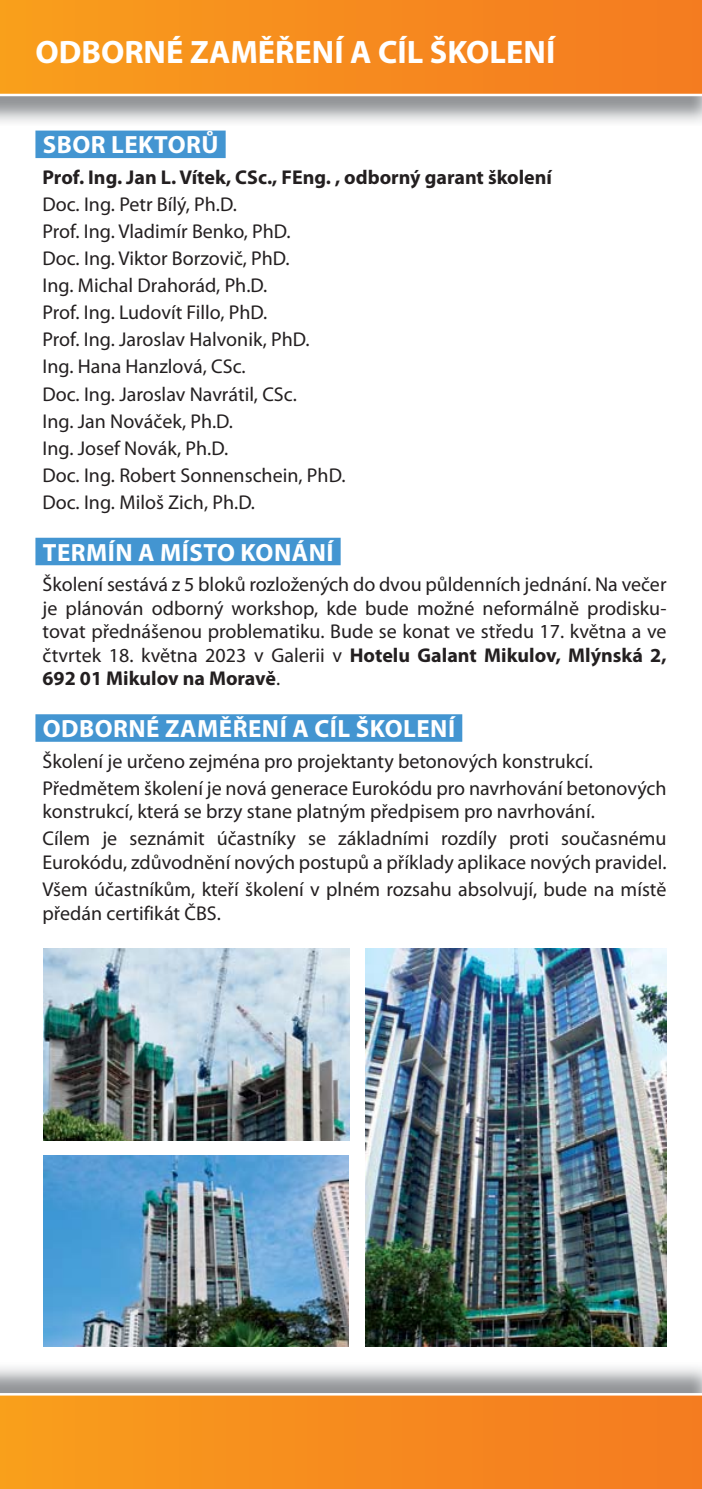
<style>
.page{position:relative;width:702px;height:1489px;background:#fff}
.page>*{position:absolute;margin:0;border:0;box-sizing:border-box;transform-origin:0 0}
.t1{font:700 32.5px "Myriad Pro";color:#fff}
.t2{font:700 25px "Myriad Pro";letter-spacing:.02em;color:#fff}
.t3{font:20px/27px "Myriad Pro";color:#231f20}
.t4{font:700 20px "Myriad Pro";color:#231f20}
.s1{font-weight:700}
</style>
<div class="page">
<img style="left:43px;top:1155px;width:306px;height:191px">
<img style="left:44px;top:948px;width:305px;height:191px">
<img style="left:365px;top:948px;width:301px;height:398px">
<div style="left:0;top:0;width:702px;height:95px;background:linear-gradient(to right,#f99e1c,#f47a21)"></div>
<hr style="left:0;top:94px;width:702px;height:2px;background:#fff">
<div style="left:35px;top:131px;width:191px;height:27px;background:#4395d1"></div>
<div style="left:35px;top:537px;width:305px;height:28px;background:#4395d1"></div>
<div style="left:35px;top:714px;width:427px;height:27px;background:#4395d1"></div>
<div style="left:0;top:1393px;width:702px;height:95px;background:linear-gradient(to right,#f99f1f,#f47c23)"></div>
<hr style="left:0;top:1392px;width:702px;height:3px;background:#fff">
<h1 class="t1" style="left:35px;top:40px;width:521px">ODBORNÉ ZAMĚŘENÍ A CÍL ŠKOLENÍ</h1>
<p class="t2" style="left:43px;top:136px;width:177px">SBOR LEKTORŮ</p>
<p class="t4" style="left:43px;top:170px;width:511px">Prof. Ing. Jan L. Vítek, CSc., FEng. , odborný garant školení</p>
<p class="t3" style="left:43px;top:193px;width:304px">Doc. Ing. Petr Bílý, Ph.D.<br>Prof. Ing. Vladimír Benko, PhD.<br>Doc. Ing. Viktor Borzovič, PhD.<br>Ing. Michal Drahorád, Ph.D.<br>Prof. Ing. Ludovít Fillo, PhD.<br>Prof. Ing. Jaroslav Halvonik, PhD.<br>Ing. Hana Hanzlová, CSc.<br>Doc. Ing. Jaroslav Navrátil, CSc.<br>Ing. Jan Nováček, Ph.D.<br>Ing. Josef Novák, Ph.D.<br>Doc. Ing. Robert Sonnenschein, PhD.<br>Doc. Ing. Miloš Zich, Ph.D.</p>
<p class="t2" style="left:43px;top:543px;width:292px">TERMÍN A MÍSTO KONÁNÍ</p>
<p class="t3" style="left:43px;top:575px;width:625px;line-height:23.5px;text-align:justify">Školení sestává z 5 bloků rozložených do dvou půldenních jednání. Na večer je plánován odborný workshop, kde bude možné neformálně prodisku&shy;tovat přednášenou problematiku. Bude se konat ve středu 17. května a ve čtvrtek 18. května 2023 v Galerii v <span class="s1">Hotelu Galant Mikulov, Mlýnská 2, 692 01 Mikulov na Moravě</span>.</p>
<p class="t2" style="left:43px;top:719px;width:414px">ODBORNÉ ZAMĚŘENÍ A CÍL ŠKOLENÍ</p>
<p class="t3" style="left:43px;top:749px;width:625px">Školení je určeno zejména pro projektanty betonových konstrukcí.<br>Předmětem školení je nová generace Eurokódu pro navrhování betonových</p>
<p class="t3" style="left:43px;top:800px;width:625px">konstrukcí, která se brzy stane platným předpisem pro navrhování.<br>Cílem je seznámit účastníky se základními rozdíly proti současnému</p>
<p class="t3" style="left:43px;top:850px;width:625px">Eurokódu, zdůvodnění nových postupů a příklady aplikace nových pravidel.<br>Všem účastníkům, kteří školení v plném rozsahu absolvují, bude na místě</p>
<p class="t3" style="left:43px;top:901px;width:180px">předán certifikát ČBS.</p>
</div>
